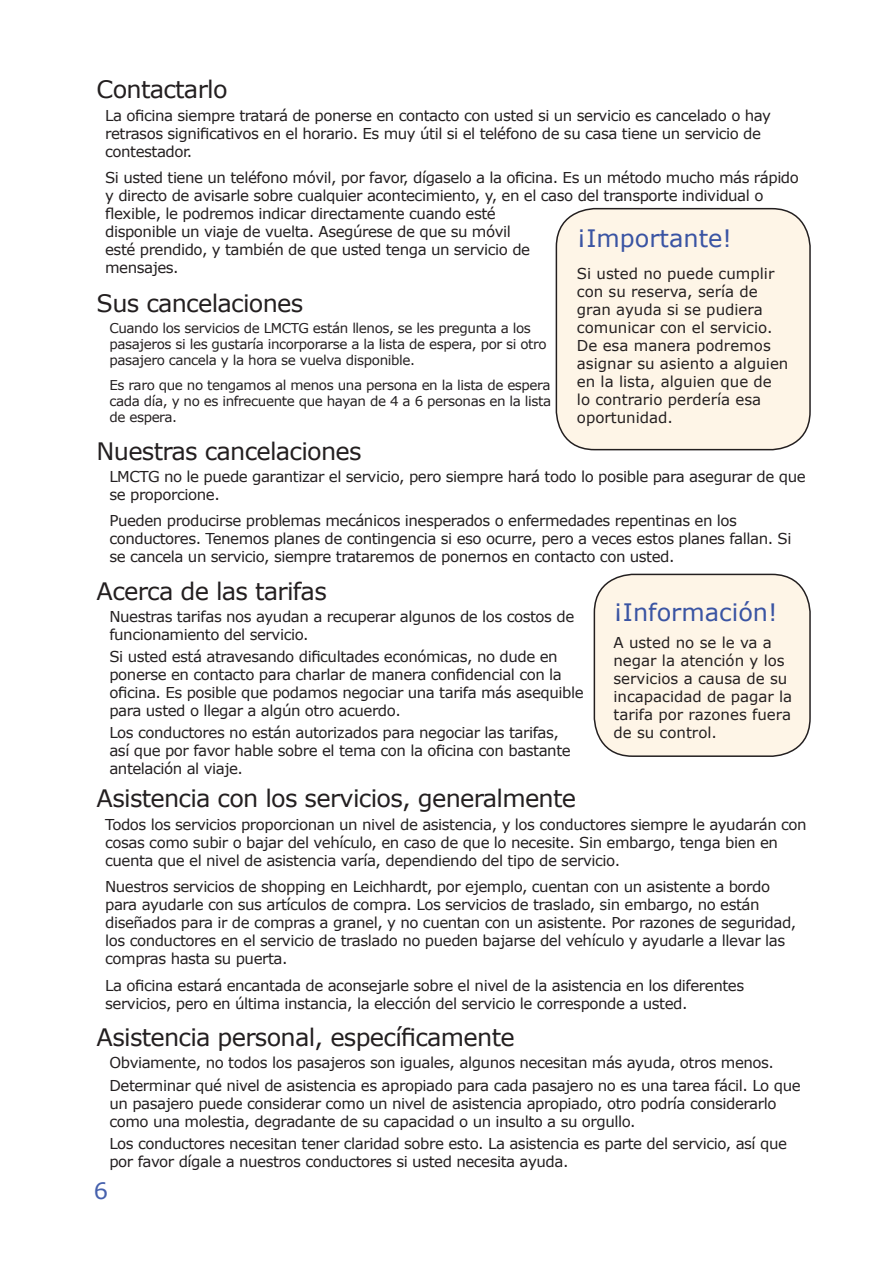
<style>
.page{position:relative;width:893px;height:1263px;background:#fff}
.page>*{position:absolute;margin:0;border:0;box-sizing:border-box;transform-origin:0 0}
.t1{font:24px "Verdana";letter-spacing:-.03em;color:#231f20}
.t2{font:24px "Verdana";color:#3a54a3}
.t3{font:22.5px "Verdana";color:#4661ad}
.t4{font:15px/18px "Verdana";letter-spacing:-.03em;color:#231f20}
.t5{font:15px/18px "Verdana";color:#231f20}
.t6{font:13.5px/16.2px "Verdana";letter-spacing:-.03em;color:#231f20}
</style>
<div class="page">
<div style="left:556px;top:209px;width:254px;height:241px;background:#fef5e7;border-radius:38px"></div>
<div style="left:556px;top:208px;width:255px;height:242px;border:2px solid #231f20;border-radius:38px"></div>
<div style="left:594px;top:574px;width:216px;height:182px;background:#fef5e7;border-radius:38px"></div>
<div style="left:594px;top:574px;width:217px;height:183px;border:2px solid #231f20;border-radius:38px"></div>
<h1 class="t1" style="left:97px;top:74px;width:132px">Contactarlo</h1>
<p class="t4" style="left:105px;top:106px;width:667px">La oficina siempre tratará de ponerse en contacto con usted si un servicio es cancelado o hay retrasos significativos en el horario. Es muy útil si el teléfono de su casa tiene un servicio de contestador.</p>
<p class="t4" style="left:105px;top:168px;width:695px">Si usted tiene un teléfono móvil, por favor, dígaselo a la oficina. Es un método mucho más rápido y directo de avisarle sobre cualquier acontecimiento, y, en el caso del transporte individual o flexible, le podremos indicar directamente cuando esté<br>disponible un viaje de vuelta. Asegúrese de que su móvil<br>esté prendido, y también de que usted tenga un servicio de<br>mensajes.</p>
<h1 class="t1" style="left:97px;top:288px;width:208px">Sus cancelaciones</h1>
<p class="t6" style="left:109px;top:319px;width:439px">Cuando los servicios de LMCTG están llenos, se les pregunta a los pasajeros si les gustaría incorporarse a la lista de espera, por si otro pasajero cancela y la hora se vuelva disponible.</p>
<p class="t6" style="left:109px;top:376px;width:443px;text-align:justify">Es raro que no tengamos al menos una persona en la lista de espera cada día, y no es infrecuente que hayan de 4 a 6 personas en la lista de espera.</p>
<h1 class="t1" style="left:97px;top:435px;width:267px">Nuestras cancelaciones</h1>
<p class="t4" style="left:109px;top:467px;width:698px">LMCTG no le puede garantizar el servicio, pero siempre hará todo lo posible para asegurar de que se proporcione.</p>
<p class="t4" style="left:109px;top:511px;width:684px">Pueden producirse problemas mecánicos inesperados o enfermedades repentinas en los conductores. Tenemos planes de contingencia si eso ocurre, pero a veces estos planes fallan. Si se cancela un servicio, siempre trataremos de ponernos en contacto con usted.</p>
<h1 class="t1" style="left:97px;top:576px;width:232px">Acerca de las tarifas</h1>
<p class="t4" style="left:109px;top:607px;width:466px">Nuestras tarifas nos ayudan a recuperar algunos de los costos de funcionamiento del servicio.</p>
<p class="t4" style="left:109px;top:647px;width:476px">Si usted está atravesando dificultades económicas, no dude en ponerse en contacto para charlar de manera confidencial con la oficina. Es posible que podamos negociar una tarifa más asequible para usted o llegar a algún otro acuerdo.</p>
<p class="t4" style="left:109px;top:723px;width:463px">Los conductores no están autorizados para negociar las tarifas, así que por favor hable sobre el tema con la oficina con bastante antelación al viaje.</p>
<h1 class="t1" style="left:97px;top:783px;width:481px">Asistencia con los servicios, generalmente</h1>
<p class="t4" style="left:105px;top:815px;width:703px">Todos los servicios proporcionan un nivel de asistencia, y los conductores siempre le ayudarán con cosas como subir o bajar del vehículo, en caso de que lo necesite. Sin embargo, tenga bien en cuenta que el nivel de asistencia varía, dependiendo del tipo de servicio.</p>
<p class="t4" style="left:105px;top:877px;width:693px">Nuestros servicios de shopping en Leichhardt, por ejemplo, cuentan con un asistente a bordo para ayudarle con sus artículos de compra. Los servicios de traslado, sin embargo, no están diseñados para ir de compras a granel, y no cuentan con un asistente. Por razones de seguridad, los conductores en el servicio de traslado no pueden bajarse del vehículo y ayudarle a llevar las compras hasta su puerta.</p>
<p class="t4" style="left:105px;top:976px;width:640px">La oficina estará encantada de aconsejarle sobre el nivel de la asistencia en los diferentes servicios, pero en última instancia, la elección del servicio le corresponde a usted.</p>
<h1 class="t1" style="left:97px;top:1022px;width:420px">Asistencia personal, específicamente</h1>
<p class="t4" style="left:109px;top:1051px;width:693px;line-height:22.2px">Obviamente, no todos los pasajeros son iguales, algunos necesitan más ayuda, otros menos.<br>Determinar qué nivel de asistencia es apropiado para cada pasajero no es una tarea fácil. Lo que</p>
<p class="t4" style="left:109px;top:1093px;width:668px">un pasajero puede considerar como un nivel de asistencia apropiado, otro podría considerarlo como una molestia, degradante de su capacidad o un insulto a su orgullo.</p>
<p class="t4" style="left:109px;top:1134px;width:679px">Los conductores necesitan tener claridad sobre esto. La asistencia es parte del servicio, así que por favor dígale a nuestros conductores si usted necesita ayuda.</p>
<h1 class="t2" style="left:577px;top:223px;width:156px">¡Importante!</h1>
<p class="t5" style="left:577px;top:264px;width:213px">Si usted no puede cumplir con su reserva, sería de gran ayuda si se pudiera comunicar con el servicio.<br>De esa manera podremos asignar su asiento a alguien en la lista, alguien que de lo contrario perdería esa oportunidad.</p>
<h1 class="t2" style="left:613px;top:597px;width:166px">¡Información!</h1>
<p class="t5" style="left:613px;top:633px;width:180px">A usted no se le va a negar la atención y los servicios a causa de su incapacidad de pagar la tarifa por razones fuera de su control.</p>
<h2 class="t3" style="left:94px;top:1177px;width:16px">6</h2>
</div>
